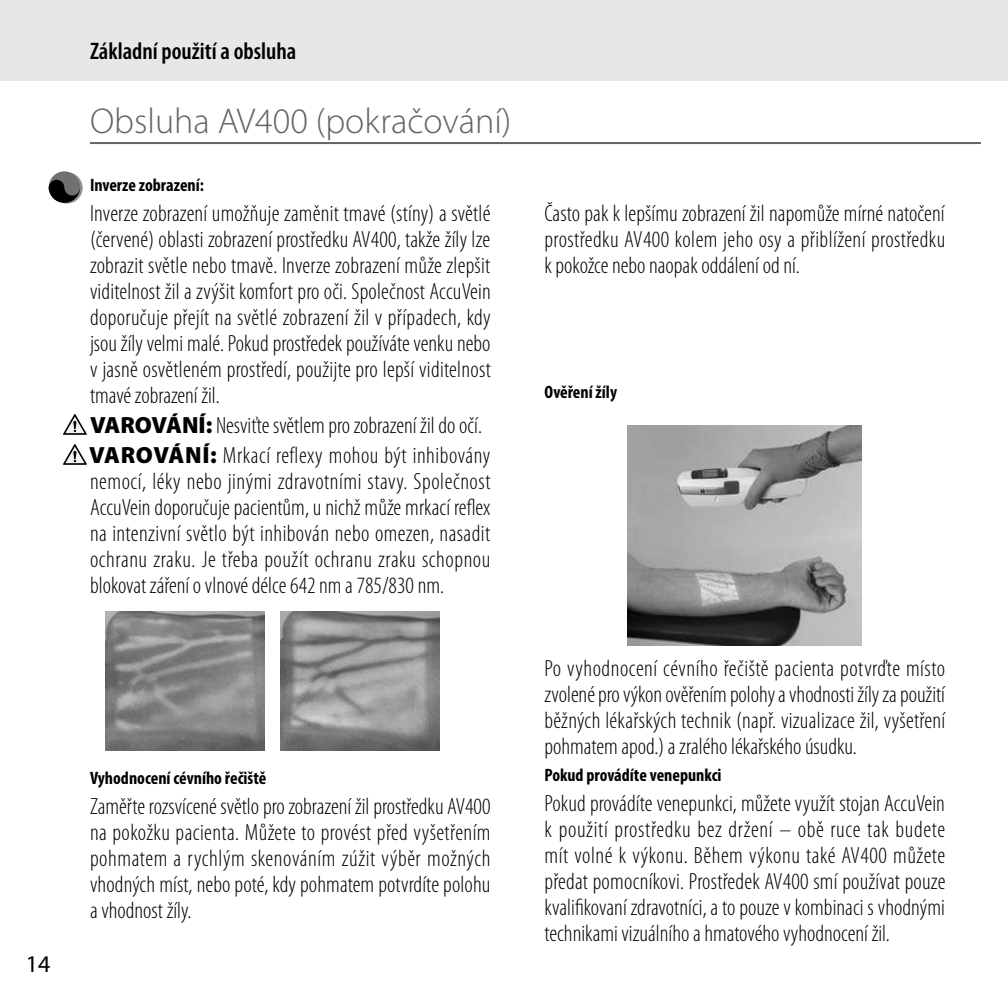
<style>
.page{position:relative;width:1008px;height:1008px;background:#fff}
.page>*{position:absolute;margin:0;border:0;box-sizing:border-box;transform-origin:0 0}
.t1{font:300 36px "Myriad Pro";color:#636466}
.t2{font:600 condensed 24px "Myriad Pro";color:#000}
.t3{font:24px "Myriad Pro";color:#000}
.t4{font:300 condensed 23.6px/26px "Myriad Pro";color:#000;text-align:justify}
.t5{font:700 condensed 18px "Myriad Pro";color:#000}
.s1{font-weight:900;font-stretch:normal}
</style>
<div class="page">
<div style="left:0;top:0;width:1008px;height:81px;background:#e6e7e8"></div>
<svg style="left:63px;top:414px;width:24px;height:21px"></svg>
<svg style="left:63px;top:444px;width:24px;height:21px"></svg>
<hr style="left:90px;top:142px;width:891px;height:2px;background:#636466">
<svg style="left:51px;top:172px;width:32px;height:32px"></svg>
<div style="left:49px;top:171px;width:31px;height:32px;background:#6e7072;border-radius:50%"></div>
<svg style="left:49px;top:191px;width:31px;height:12px"></svg>
<div style="left:49px;top:180px;width:15px;height:16px;background:#000;border-radius:50%"></div>
<div style="left:64px;top:180px;width:16px;height:16px;background:#6e7072;border-radius:50%"></div>
<img style="left:628px;top:425px;width:234px;height:221px">
<img style="left:106px;top:612px;width:159px;height:139px">
<img style="left:281px;top:612px;width:159px;height:139px">
<p class="t3" style="left:26px;top:952px;width:26px">14</p>
<p class="t2" style="left:90px;top:42px;width:208px">Základní použití a obsluha</p>
<h1 class="t1" style="left:90px;top:103px;width:423px">Obsluha AV400 (pokračování)</h1>
<p class="t5" style="left:90px;top:179px;width:115px">Inverze zobrazení:</p>
<p class="t4" style="left:90px;top:201px;width:402px">Inverze zobrazení umožňuje zaměnit tmavé (stíny) a světlé (červené) oblasti zobrazení prostředku AV400, takže žíly lze zobrazit světle nebo tmavě. Inverze zobrazení může zlepšit viditelnost žil a zvýšit komfort pro oči. Společnost AccuVein doporučuje přejít na světlé zobrazení žil v případech, kdy jsou žíly velmi malé. Pokud prostředek používáte venku nebo v jasně osvětleném prostředí, použijte pro lepší viditelnost tmavé zobrazení žil.</p>
<p class="t4" style="left:89px;top:411px;width:403px;line-height:30px"><span class="s1">VAROVÁNÍ:</span> Nesviťte světlem pro zobrazení žil do očí.<br><span class="s1">VAROVÁNÍ:</span> Mrkací reflexy mohou být inhibovány</p>
<p class="t4" style="left:90px;top:469px;width:402px">nemocí, léky nebo jinými zdravotními stavy. Společnost AccuVein doporučuje pacientům, u nichž může mrkací reflex na intenzivní světlo být inhibován nebo omezen, nasadit ochranu zraku. Je třeba použít ochranu zraku schopnou blokovat záření o vlnové délce 642 nm a 785/830 nm.</p>
<p class="t5" style="left:90px;top:771px;width:178px">Vyhodnocení cévního řečiště</p>
<p class="t4" style="left:90px;top:794px;width:402px">Zaměřte rozsvícené světlo pro zobrazení žil prostředku AV400 na pokožku pacienta. Můžete to provést před vyšetřením pohmatem a rychlým skenováním zúžit výběr možných vhodných míst, nebo poté, kdy pohmatem potvrdíte polohu a vhodnost žíly.</p>
<p class="t4" style="left:544px;top:201px;width:402px">Často pak k lepšímu zobrazení žil napomůže mírné natočení prostředku AV400 kolem jeho osy a přiblížení prostředku k pokožce nebo naopak oddálení od ní.</p>
<p class="t5" style="left:544px;top:385px;width:74px">Ověření žíly</p>
<p class="t4" style="left:544px;top:656px;width:402px">Po vyhodnocení cévního řečiště pacienta potvrďte místo zvolené pro výkon ověřením polohy a vhodnosti žíly za použití běžných lékařských technik (např. vizualizace žil, vyšetření pohmatem apod.) a zralého lékařského úsudku.</p>
<p class="t5" style="left:544px;top:768px;width:179px">Pokud provádíte venepunkci</p>
<p class="t4" style="left:544px;top:791px;width:402px">Pokud provádíte venepunkci, můžete využít stojan AccuVein k použití prostředku bez držení – obě ruce tak budete mít volné k výkonu. Během výkonu také AV400 můžete předat pomocníkovi. Prostředek AV400 smí používat pouze kvalifikovaní zdravotníci, a to pouze v kombinaci s vhodnými technikami vizuálního a hmatového vyhodnocení žil.</p>
</div>
